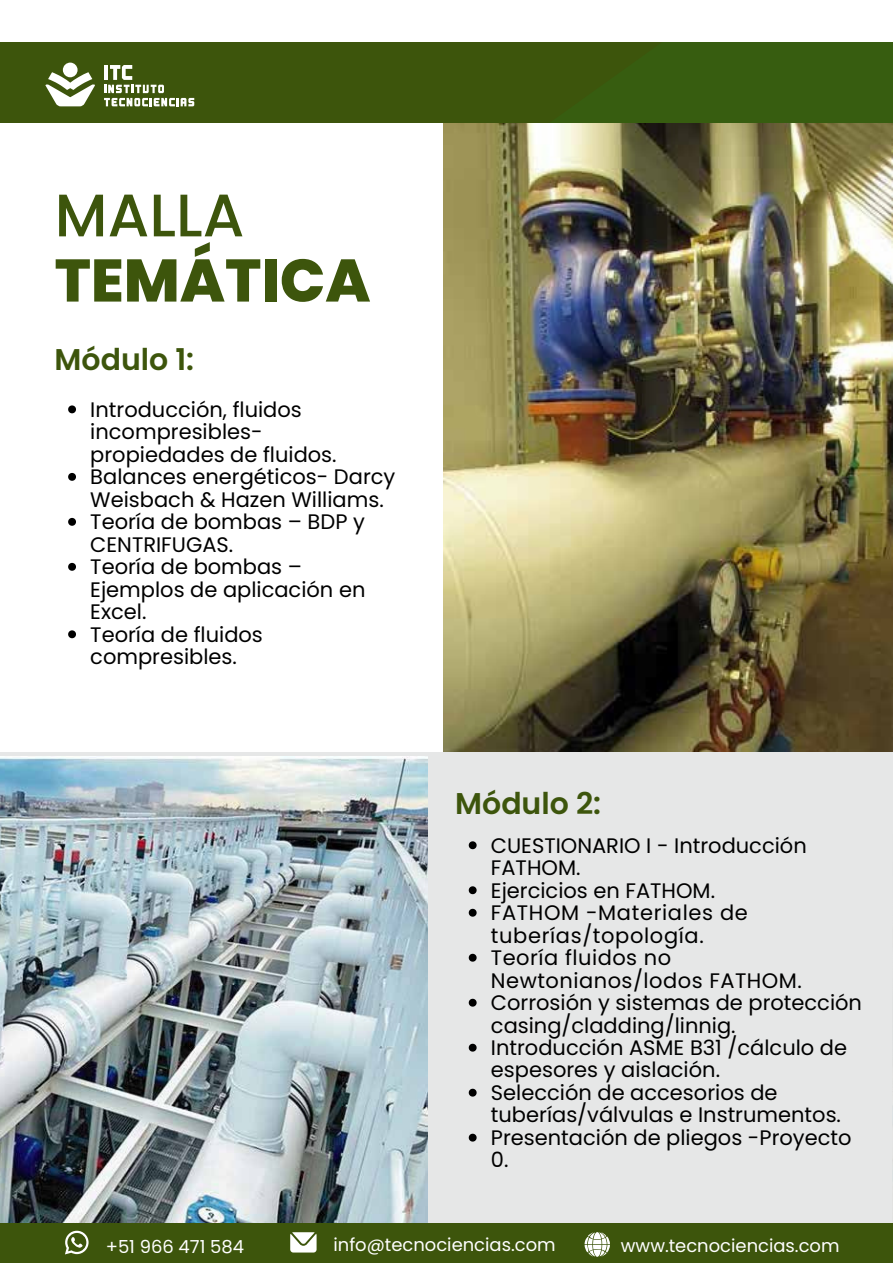
<style>
.page{position:relative;width:893px;height:1264px;background:#fff}
.page>*{position:absolute;margin:0;border:0;box-sizing:border-box;transform-origin:0 0}
.t1{font:800 60px/65.2px "Poppins";color:#3d550c}
.t2{font:600 30px "Poppins";color:#3d550c}
.t3{font:21px/22.5px "Poppins";color:#000}
.t4{font:21px/22.5px "Poppins";letter-spacing:.025em;color:#000}
.t5{font:21px/22.5px "Poppins";letter-spacing:.03em;color:#000}
.t6{font:18px "Poppins";color:#fff}
.s1{font-weight:500}
</style>
<div class="page">
<img style="left:443px;top:123px;width:449px;height:629px">
<div style="left:0;top:752px;width:892px;height:494px;background:#e6e7e7"></div>
<img style="left:0;top:756px;width:427px;height:466px">
<img style="left:892px;top:777px;width:1px;height:477px">
<div style="left:0;top:42px;width:892px;height:81px;background:#3d550c"></div>
<svg style="left:521px;top:123px;width:371px;height:7px;background:#8b8561"></svg>
<div style="left:63px;top:62px;width:15px;height:15px;background:#fff;border-radius:50%"></div>
<svg style="left:45px;top:72px;width:50px;height:34px"></svg>
<svg style="left:104px;top:65px;width:90px;height:41px"></svg>
<div style="left:0;top:1222px;width:892px;height:40px;background:#3d550c"></div>
<svg style="left:65px;top:1230px;width:24px;height:24px"></svg>
<svg style="left:290px;top:1232px;width:26px;height:20px"></svg>
<svg style="left:584px;top:1232px;width:26px;height:24px"></svg>
<svg style="left:68px;top:405px;width:8px;height:8px"></svg>
<svg style="left:68px;top:473px;width:8px;height:8px"></svg>
<svg style="left:68px;top:518px;width:8px;height:8px"></svg>
<svg style="left:68px;top:563px;width:8px;height:7px"></svg>
<svg style="left:68px;top:630px;width:8px;height:8px"></svg>
<svg style="left:468px;top:841px;width:8px;height:8px"></svg>
<svg style="left:468px;top:886px;width:8px;height:8px"></svg>
<svg style="left:468px;top:908px;width:8px;height:8px"></svg>
<svg style="left:468px;top:953px;width:8px;height:8px"></svg>
<svg style="left:468px;top:998px;width:8px;height:8px"></svg>
<svg style="left:468px;top:1043px;width:8px;height:8px"></svg>
<svg style="left:468px;top:1088px;width:8px;height:8px"></svg>
<svg style="left:468px;top:1133px;width:8px;height:8px"></svg>
<p class="t1" style="left:55px;top:183px;width:317px"><span class="s1">MALLA<br></span>TEMÁTICA</p>
<p class="t2" style="left:55px;top:339px;width:141px">Módulo 1:</p>
<p class="t3" style="left:90px;top:398px;width:248px">Introducción, fluidos incompresibles&shy;propiedades de fluidos.</p>
<p class="t3" style="left:90px;top:465px;width:306px">Balances energéticos- Darcy<br>Weisbach &amp; Hazen Williams.</p>
<p class="t3" style="left:90px;top:510px;width:276px">Teoría de bombas – BDP y<br>CENTRIFUGAS.</p>
<p class="t3" style="left:90px;top:555px;width:276px">Teoría de bombas –<br>Ejemplos de aplicación en<br>Excel.</p>
<p class="t3" style="left:90px;top:623px;width:174px">Teoría de fluidos compresibles.</p>
<p class="t2" style="left:455px;top:783px;width:147px">Módulo 2:</p>
<p class="t3" style="left:491px;top:834px;width:317px">CUESTIONARIO I - Introducción<br>FATHOM.</p>
<p class="t3" style="left:491px;top:879px;width:226px">Ejercicios en FATHOM.</p>
<p class="t5" style="left:491px;top:901px;width:258px">FATHOM -Materiales de tuberías/topología.</p>
<p class="t4" style="left:491px;top:946px;width:312px">Teoría fluidos no<br>Newtonianos/lodos FATHOM.</p>
<p class="t3" style="left:491px;top:991px;width:372px">Corrosión y sistemas de protección casing/cladding/linnig.</p>
<p class="t3" style="left:491px;top:1036px;width:358px">Introducción ASME B31 /cálculo de espesores y aislación.</p>
<p class="t3" style="left:491px;top:1081px;width:351px">Selección de accesorios de tuberías/válvulas e Instrumentos.</p>
<p class="t3" style="left:491px;top:1126px;width:362px">Presentación de pliegos -Proyecto<br>0.</p>
<p class="t6" style="left:106px;top:1233px;width:140px">+51 966 471 584</p>
<p class="t6" style="left:333px;top:1231px;width:223px">info@tecnociencias.com</p>
<p class="t6" style="left:621px;top:1233px;width:220px">www.tecnociencias.com</p>
</div>
